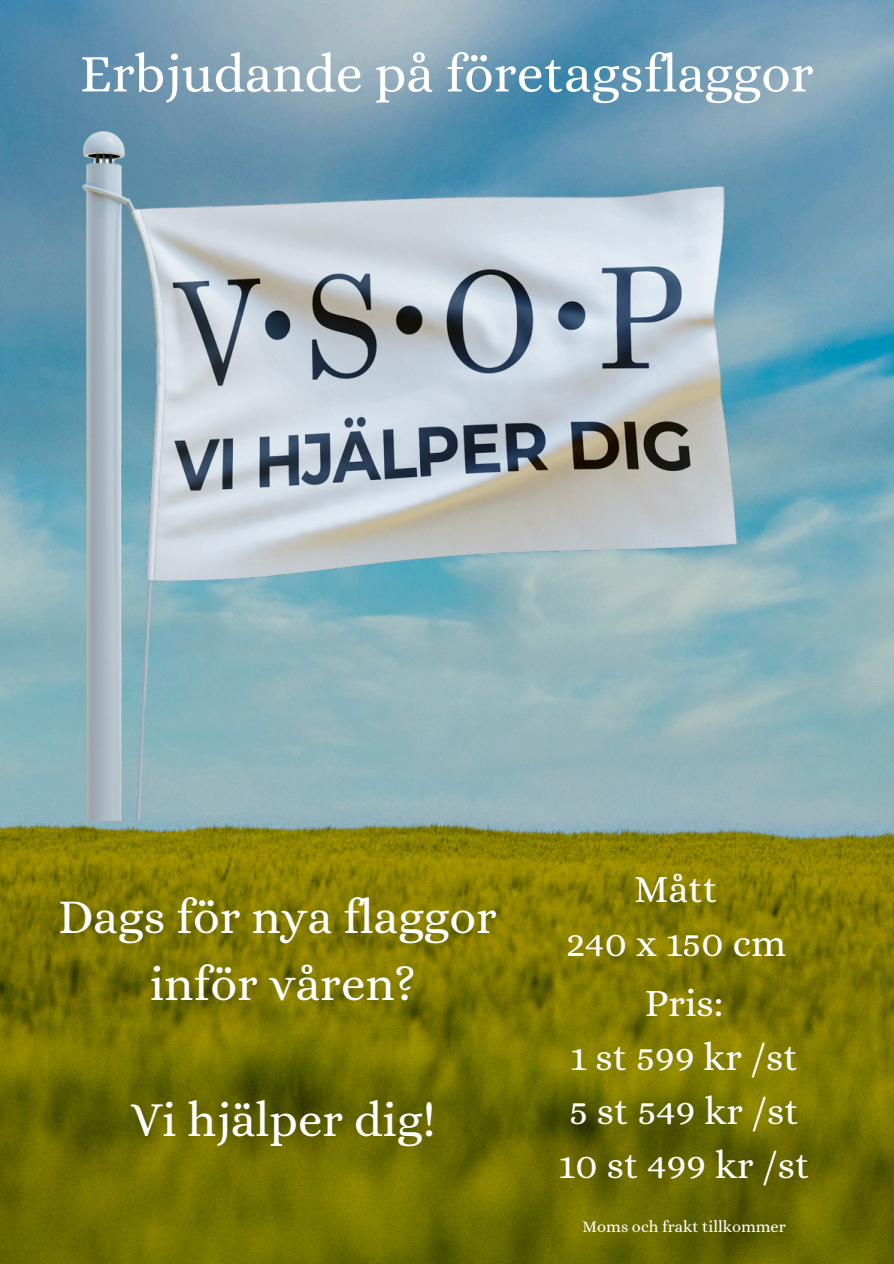
<style>
.page{position:relative;width:894px;height:1264px;background:#fff}
.page>*{position:absolute;margin:0;border:0;box-sizing:border-box;transform-origin:0 0}
.t1{font:54px "Alice";color:#fff}
.t2{font:48.9px/67.8px "Alice";color:#fff;text-align:center}
.t3{font:39px/54px "Alice";color:#fff;text-align:center}
.t4{font:16.5px "Alice";color:#fff}
</style>
<div class="page">
<img style="left:0;top:0;width:893px;height:1263px">
<img style="left:55px;top:122px;width:710px;height:698px">
<p class="t1" style="left:80px;top:42px;width:735px">Erbjudande på företagsflaggor</p>
<h1 class="t2" style="left:58px;top:882px;width:440px">Dags för nya flaggor inför våren?</h1>
<h1 class="t2" style="left:130px;top:1085px;width:306px">Vi hjälper dig!</h1>
<h2 class="t3" style="left:566px;top:861px;width:222px">Mått<br>240 x 150 cm</h2>
<h1 class="t3" style="left:558px;top:975px;width:253px">Pris:<br>1 st 599 kr /st<br>5 st 549 kr /st<br>10 st 499 kr /st</h1>
<p class="t4" style="left:582px;top:1216px;width:205px">Moms och frakt tillkommer</p>
</div>
